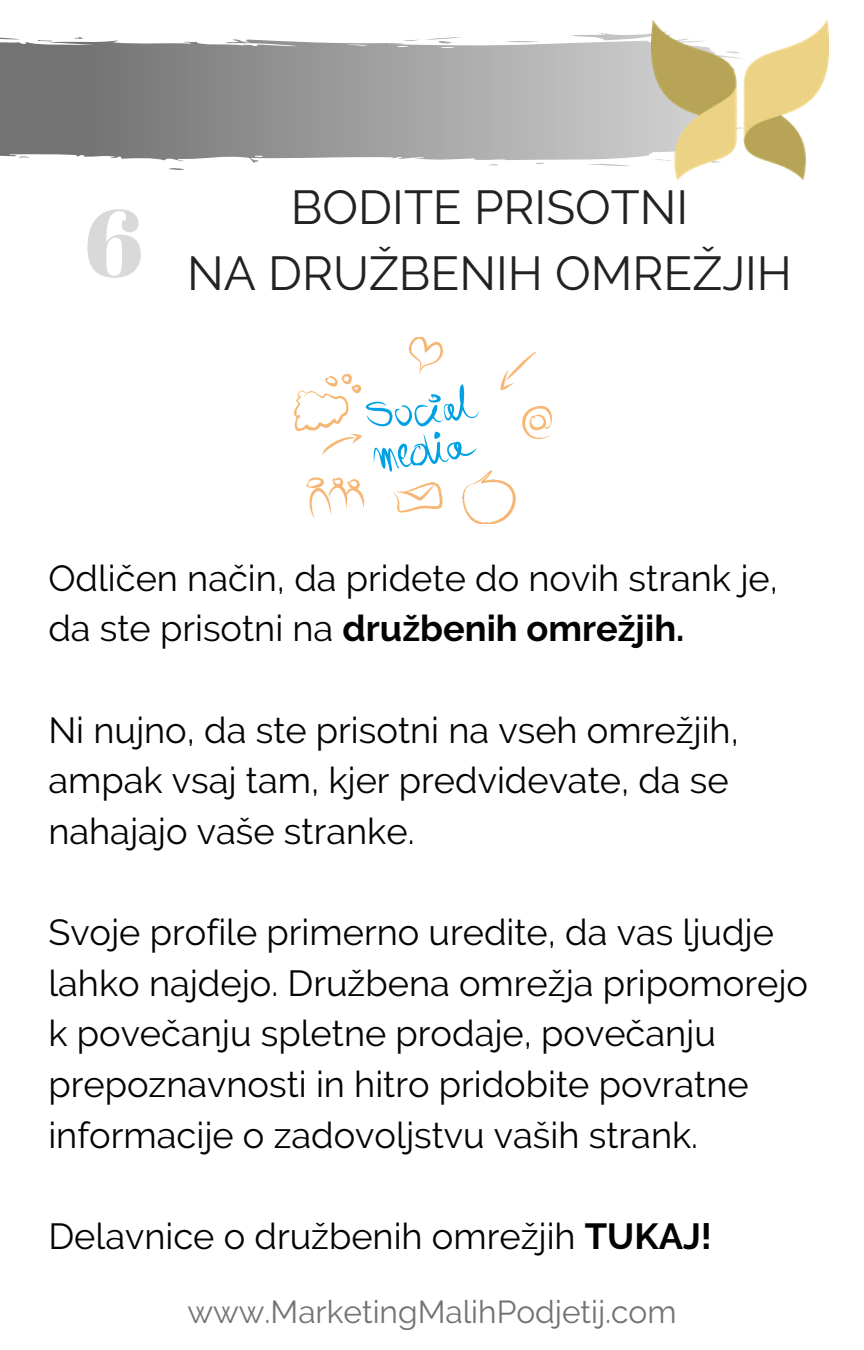
<style>
.page{position:relative;width:864px;height:1350px;background:#fff}
.page>*{position:absolute;margin:0;border:0;box-sizing:border-box;transform-origin:0 0}
.t1{font:95.17px "Abril Fatface";color:#d9d9d9}
.t2{font:47.48px "Raleway";color:#222}
.t3{font:36.23px "Raleway";color:#020303}
.t4{font:700 36.23px "Raleway";color:#020303}
.t5{font:31.72px "Raleway";color:#737373}
.s1{font-weight:400}
.s2{font-weight:700}
</style>
<div class="page">
<svg style="left:0;top:27px;width:652px;height:143px"></svg>
<img style="left:295px;top:338px;width:256px;height:185px">
<img style="left:652px;top:21px;width:177px;height:158px">
<p class="t1" style="left:84px;top:176px;width:60px">6</p>
<p class="t2" style="left:291px;top:180px;width:399px">BODITE PRISOTNI</p>
<p class="t2" style="left:187px;top:246px;width:606px">NA DRUŽBENIH OMREŽJIH</p>
<p class="t3" style="left:48px;top:557px;width:731px">Odličen način, da pridete do novih strank je,</p>
<p class="t4" style="left:48px;top:607px;width:637px"><span class="s1">da ste prisotni na</span> družbenih omrežjih.</p>
<p class="t3" style="left:48px;top:708px;width:692px">Ni nujno, da ste prisotni na vseh omrežjih,</p>
<p class="t3" style="left:48px;top:759px;width:682px">ampak vsaj tam, kjer predvidevate, da se</p>
<p class="t3" style="left:48px;top:810px;width:368px">nahajajo vaše stranke.</p>
<p class="t3" style="left:48px;top:911px;width:727px">Svoje profile primerno uredite, da vas ljudje</p>
<p class="t3" style="left:48px;top:962px;width:761px">lahko najdejo. Družbena omrežja pripomorejo</p>
<p class="t3" style="left:48px;top:1012px;width:669px">k povečanju spletne prodaje, povečanju</p>
<p class="t3" style="left:48px;top:1063px;width:702px">prepoznavnosti in hitro pridobite povratne</p>
<p class="t3" style="left:48px;top:1113px;width:651px">informacije o zadovoljstvu vaših strank.</p>
<p class="t3" style="left:48px;top:1215px;width:665px">Delavnice o družbenih omrežjih <span class="s2">TUKAJ!</span></p>
<p class="t5" style="left:187px;top:1293px;width:491px">www.MarketingMalihPodjetij.com</p>
</div>
